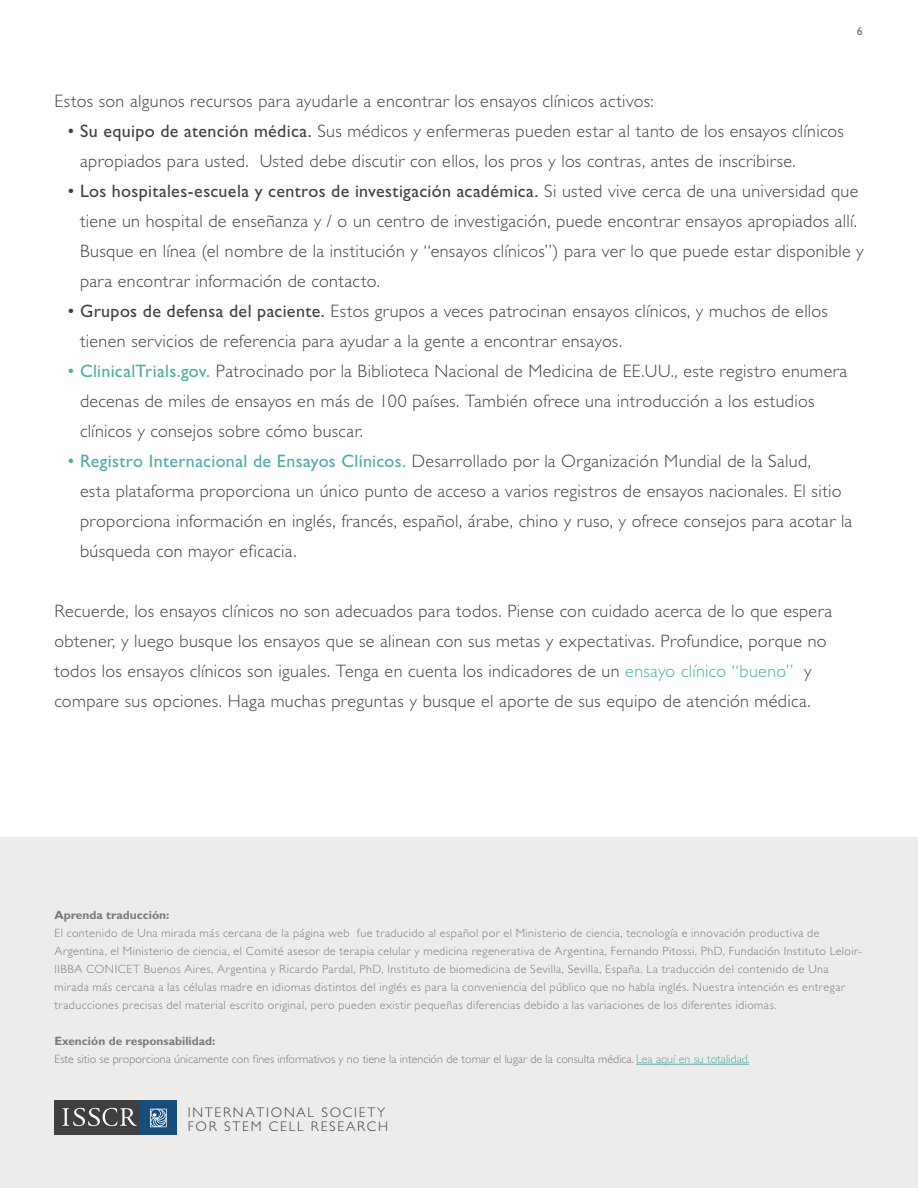
<style>
.page{position:relative;width:918px;height:1188px;background:#fff}
.page>*{position:absolute;margin:0;border:0;box-sizing:border-box;transform-origin:0 0}
.t1{font:300 18px/30px "Gill Sans Std";letter-spacing:.02em;color:#414042}
.t2{font:300 13.95px/14.1px "Gill Sans";letter-spacing:.125em;color:#3e3f41}
.t3{font:300 12px/18px "Gill Sans Std";letter-spacing:.035em;color:#797a79}
.t4{font:300 12px/18px "Gill Sans Std";color:#797a79}
.t5{font:700 12px "Gill Sans Std";color:#797a79}
.t6{font:12px "Gill Sans Std";color:#797a79}
.s1{font-weight:400}
.s2{font-weight:400;color:#51aaa3}
.s3{color:#51aaa3}
.s4{font-weight:700}
</style>
<div class="page">
<div style="left:0;top:838px;width:918px;height:350px;background:#edeceb"></div>
<hr style="left:636px;top:1064px;width:113px;height:1px;background:#51aaa3">
<div style="left:55px;top:1101px;width:87px;height:34px;background:#3e3f41"></div>
<div style="left:140px;top:1101px;width:37px;height:34px;background:#164d7b"></div>
<svg style="left:150px;top:1109px;width:17px;height:18px"></svg>
<svg style="left:62px;top:1108px;width:75px;height:18px"></svg>
<p class="t6" style="left:857px;top:24px;width:7px">6</p>
<p class="t1" style="left:54px;top:86px;width:601px">Estos son algunos recursos para ayudarle a encontrar los ensayos clínicos activos:</p>
<p class="t1" style="left:80px;top:116px;width:765px;text-indent:-12px"><span class="s1">• Su equipo de atención médica.</span> Sus médicos y enfermeras pueden estar al tanto de los ensayos clínicos apropiados para usted. Usted debe discutir con ellos, los pros y los contras, antes de inscribirse.</p>
<p class="t1" style="left:80px;top:176px;width:785px;text-indent:-12px"><span class="s1">• Los hospitales-escuela y centros de investigación académica.</span> Si usted vive cerca de una universidad que tiene un hospital de enseñanza y / o un centro de investigación, puede encontrar ensayos apropiados allí.<br>Busque en línea (el nombre de la institución y “ensayos clínicos”) para ver lo que puede estar disponible y para encontrar información de contacto.</p>
<p class="t1" style="left:80px;top:296px;width:749px;text-indent:-12px"><span class="s1">• Grupos de defensa del paciente.</span> Estos grupos a veces patrocinan ensayos clínicos, y muchos de ellos tienen servicios de referencia para ayudar a la gente a encontrar ensayos.</p>
<p class="t1" style="left:80px;top:356px;width:769px;text-indent:-12px"><span class="s2">• ClinicalTrials.gov.</span> Patrocinado por la Biblioteca Nacional de Medicina de EE.UU., este registro enumera decenas de miles de ensayos en más de 100 países. También ofrece una introducción a los estudios clínicos y consejos sobre cómo buscar.</p>
<p class="t1" style="left:80px;top:446px;width:774px;text-indent:-12px"><span class="s2">• Registro Internacional de Ensayos Clínicos.</span> Desarrollado por la Organización Mundial de la Salud,<br>esta plataforma proporciona un único punto de acceso a varios registros de ensayos nacionales. El sitio proporciona información en inglés, francés, español, árabe, chino y ruso, y ofrece consejos para acotar la búsqueda con mayor eficacia.</p>
<p class="t1" style="left:54px;top:596px;width:779px">Recuerde, los ensayos clínicos no son adecuados para todos. Piense con cuidado acerca de lo que espera obtener, y luego busque los ensayos que se alinean con sus metas y expectativas. Profundice, porque no todos los ensayos clínicos son iguales. Tenga en cuenta los indicadores de un <span class="s3">ensayo clínico “bueno”</span> y compare sus opciones. Haga muchas preguntas y busque el aporte de sus equipo de atención médica.</p>
<p class="t5" style="left:54px;top:908px;width:117px">Aprenda traducción:</p>
<p class="t3" style="left:54px;top:924px;width:809px">El contenido de Una mirada más cercana de la página web fue traducido al español por el Ministerio de ciencia, tecnología e innovación productiva de Argentina, el Ministerio de ciencia, el Comité asesor de terapia celular y medicina regenerativa de Argentina, Fernando Pitossi, PhD, Fundación Instituto Leloir-IIBBA CONICET Buenos Aires, Argentina y Ricardo Pardal, PhD, Instituto de biomedicina de Sevilla, Sevilla, España. La traducción del contenido de Una mirada más cercana a las células madre en idiomas distintos del inglés es para la conveniencia del público que no habla inglés. Nuestra intención es entregar traducciones precisas del material escrito original, pero pueden existir pequeñas diferencias debido a las variaciones de los diferentes idiomas.</p>
<p class="t4" style="left:54px;top:1032px;width:697px"><span class="s4">Exención de responsabilidad:<br></span>Este sitio se proporciona únicamente con fines informativos y no tiene la intención de tomar el lugar de la consulta médica. <span class="s3">Lea aquí en su totalidad.</span></p>
<p class="t2" style="left:188px;top:1105px;width:202px">INTERNATIONAL SOCIETY<br>FOR STEM CELL RESEARCH</p>
</div>
